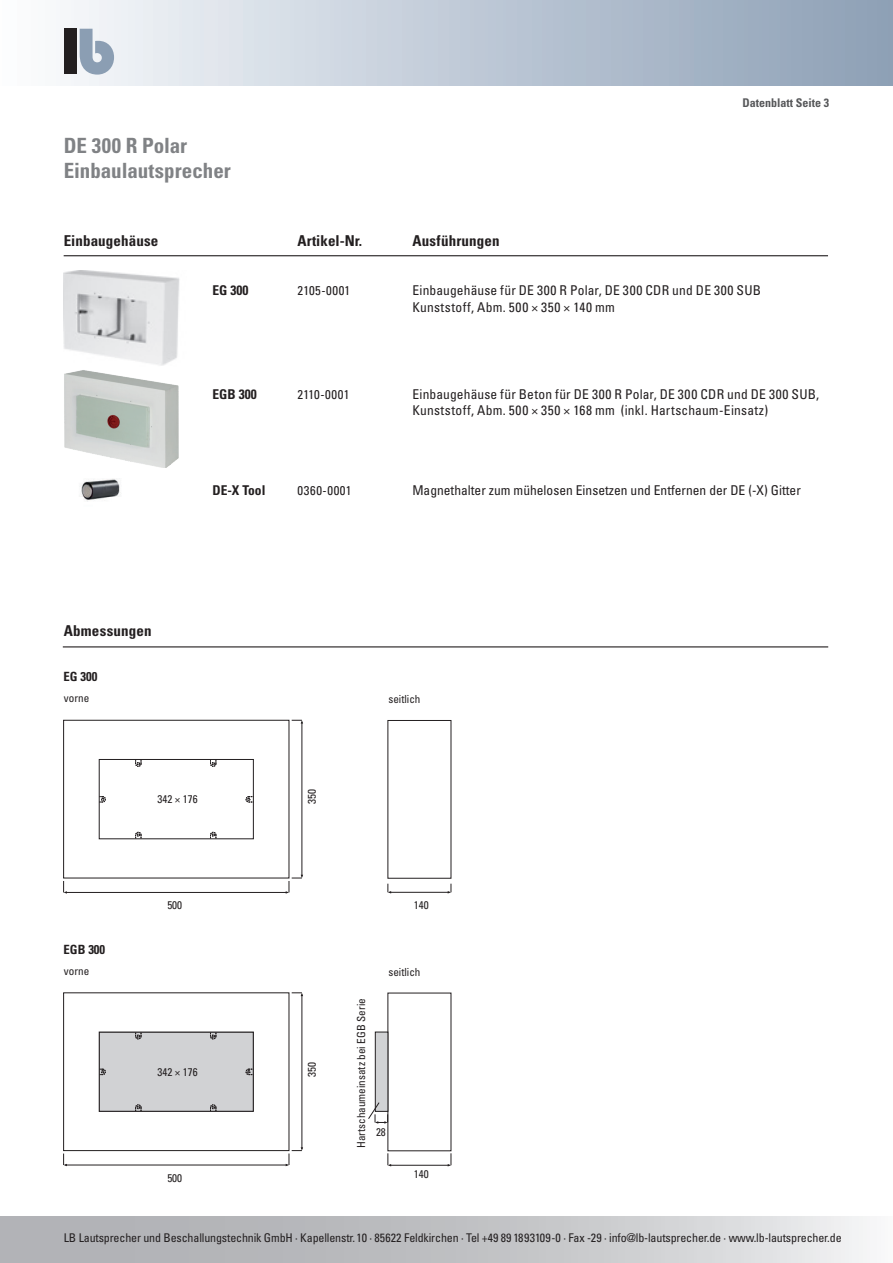
<style>
.page{position:relative;width:893px;height:1263px;background:#fff}
.page>*{position:absolute;margin:0;border:0;box-sizing:border-box;transform-origin:0 0}
.t1{font:700 condensed 21px/25.2px "Univers";color:#808285}
.t2{font:700 condensed 15px "Univers";letter-spacing:.01em;color:#231f20}
.t3{font:condensed 13.5px/16.5px "Univers";letter-spacing:.015em;color:#231f20}
.t4{font:700 condensed 13.5px "Univers";color:#231f20}
.t5{font:condensed 12.75px "Univers";letter-spacing:.045em;color:#231f20}
.t6{font:700 condensed 12.75px "Univers LT Std";color:#231f20}
.t7{font:condensed 12.75px "Univers";letter-spacing:.02em;color:#231f20}
.t8{font:condensed 12px "Univers";letter-spacing:-.01em;color:#231f20}
.t9{font:700 condensed 12px "Univers";color:#57585a}
.t10{font:condensed 11.1px "Univers Com 57";color:#231f20}
</style>
<div class="page">
<div style="left:0;top:0;width:893px;height:85px;background:linear-gradient(to right,#fbfcfe,#8b9eb5)"></div>
<div style="left:64px;top:29px;width:13px;height:45px;background:#231f20"></div>
<svg style="left:80px;top:29px;width:34px;height:46px"></svg>
<svg style="left:0;top:1216px;width:867px;height:47px;background:#c4c5c8"></svg>
<hr style="left:64px;top:255px;width:764px;height:1px;background:#231f20">
<img style="left:81px;top:479px;width:40px;height:23px">
<hr style="left:63px;top:646px;width:765px;height:1px;background:#231f20">
<img style="left:64px;top:270px;width:116px;height:92px">
<img style="left:64px;top:362px;width:115px;height:106px">
<hr style="left:389px;top:892px;width:60px;height:1px;background:#231f20">
<svg style="left:388px;top:884px;width:3px;height:9px"></svg>
<svg style="left:448px;top:884px;width:4px;height:9px"></svg>
<svg style="left:63px;top:719px;width:240px;height:175px"></svg>
<hr style="left:389px;top:1165px;width:60px;height:1px;background:#231f20">
<svg style="left:388px;top:1153px;width:3px;height:13px"></svg>
<svg style="left:448px;top:1153px;width:4px;height:13px"></svg>
<svg style="left:63px;top:992px;width:240px;height:174px"></svg>
<div style="left:375px;top:1032px;width:13px;height:80px;background:#d1d2d4;border:1px solid #231f20"></div>
<svg style="left:368px;top:1102px;width:20px;height:22px"></svg>
<h1 class="t1" style="left:64px;top:133px;width:169px">DE 300 R Polar<br>Einbaulautsprecher</h1>
<p class="t9" style="left:742px;top:96px;width:88px">Datenblatt Seite 3</p>
<p class="t2" style="left:64px;top:231px;width:96px">Einbaugehäuse</p>
<p class="t2" style="left:298px;top:231px;width:66px">Artikel-Nr.</p>
<p class="t2" style="left:412px;top:231px;width:89px">Ausführungen</p>
<p class="t4" style="left:212px;top:282px;width:37px">EG 300</p>
<p class="t5" style="left:298px;top:282px;width:54px">2105-0001</p>
<p class="t3" style="left:412px;top:282px;width:350px">Einbaugehäuse für DE 300 R Polar, DE 300 CDR und DE 300 SUB<br>Kunststoff, Abm. 500 × 350 × 140 mm</p>
<p class="t4" style="left:212px;top:386px;width:46px">EGB 300</p>
<p class="t7" style="left:298px;top:386px;width:53px">2110-0001</p>
<p class="t3" style="left:412px;top:386px;width:408px">Einbaugehäuse für Beton für DE 300 R Polar, DE 300 CDR und DE 300 SUB,<br>Kunststoff, Abm. 500 × 350 × 168 mm (inkl. Hartschaum-Einsatz)</p>
<p class="t2" style="left:64px;top:622px;width:89px">Abmessungen</p>
<p class="t6" style="left:64px;top:669px;width:35px">EG 300</p>
<p class="t10" style="left:64px;top:694px;width:27px">vorne</p>
<p class="t4" style="left:212px;top:482px;width:55px">DE-X Tool</p>
<p class="t5" style="left:298px;top:482px;width:56px">0360-0001</p>
<p class="t3" style="left:412px;top:482px;width:390px">Magnethalter zum mühelosen Einsetzen und Entfernen der DE (-X) Gitter</p>
<p class="t10" style="left:388px;top:695px;width:34px">seitlich</p>
<p class="t6" style="left:64px;top:942px;width:43px">EGB 300</p>
<p class="t10" style="left:64px;top:967px;width:27px">vorne</p>
<p class="t10" style="left:158px;top:795px;width:42px">342 × 176</p>
<p class="t10" style="left:307px;top:804px;width:16px;rotate:-90deg">350</p>
<p class="t10" style="left:167px;top:901px;width:16px">500</p>
<p class="t10" style="left:158px;top:1068px;width:42px">342 × 176</p>
<p class="t10" style="left:307px;top:1076px;width:16px;rotate:-90deg">350</p>
<p class="t10" style="left:167px;top:1174px;width:16px">500</p>
<p class="t10" style="left:414px;top:900px;width:16px">140</p>
<p class="t10" style="left:357px;top:1148px;width:151px;rotate:-90deg">Hartschaumeinsatz bei EGB Serie</p>
<p class="t10" style="left:388px;top:967px;width:34px">seitlich</p>
<p class="t10" style="left:376px;top:1128px;width:11px">28</p>
<p class="t10" style="left:414px;top:1170px;width:16px">140</p>
<p class="t8" style="left:64px;top:1230px;width:779px">LB Lautsprecher und Beschallungstechnik GmbH · Kapellenstr. 10 · 85622 Feldkirchen · Tel +49 89 1893109-0 · Fax -29 · info@lb-lautsprecher.de · www.lb-lautsprecher.de</p>
</div>
